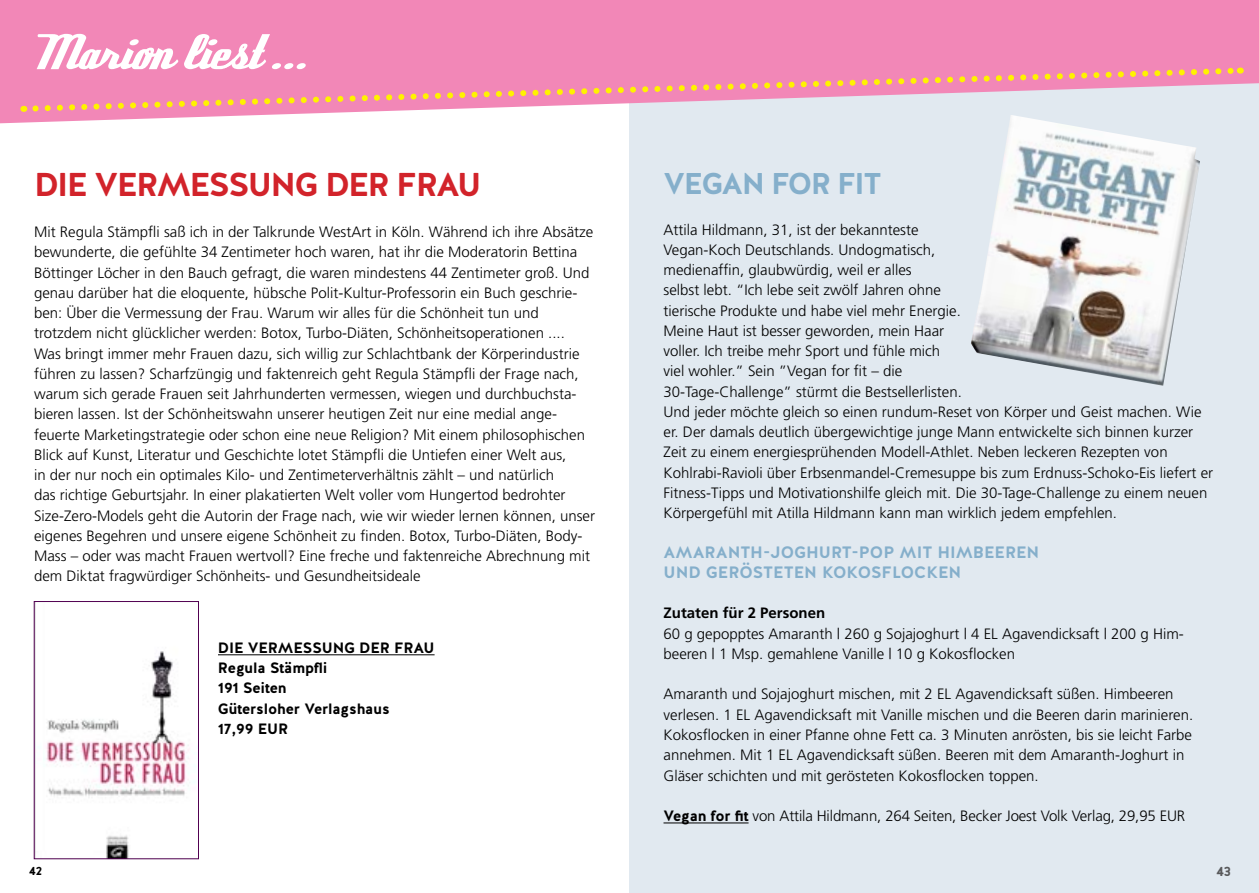
<style>
.page{position:relative;width:1259px;height:893px;background:#fff}
.page>*{position:absolute;margin:0;border:0;box-sizing:border-box;transform-origin:0 0}
.t1{font:54px "Deftone Stylus";color:#fff}
.t2{font:700 33px "Halis R";letter-spacing:-.05em;color:#d2232a}
.t3{font:700 30px "Halis R";letter-spacing:-.05em;color:#85afcb}
.t4{font:700 16.5px/19.8px "Halis R";color:#85afcb}
.t5{font:300 15px/20.2px "Frutiger";color:#000}
.t6{font:700 15px/20.2px "Halis R";letter-spacing:-.01em;color:#000}
.t7{font:700 15px "Frutiger";color:#000}
.t8{font:700 13.5px "Halis R";color:#58595b}
.t9{font:700 12px "Halis R";color:#000}
.s1{font-family:"Halis R";font-weight:700}
</style>
<div class="page">
<div style="left:629px;top:0;width:630px;height:893px;background:#e1e9f0"></div>
<hr style="left:663px;top:823px;width:85px;height:1px;background:#000">
<img style="left:971px;top:123px;width:229px;height:263px">
<svg style="left:0;top:0;width:1259px;height:123px;background:#f192bd"></svg>
<svg style="left:29px;top:65px;width:1211px;height:50px"></svg>
<img style="left:43px;top:651px;width:146px;height:206px">
<div style="left:34px;top:601px;width:165px;height:258px;border:1px solid #510051"></div>
<hr style="left:218px;top:654px;width:216px;height:1px;background:#000">
<h1 class="t1" style="left:34px;top:24px;width:273px">Marion liest ...</h1>
<h2 class="t2" style="left:34px;top:164px;width:449px">DIE VERMESSUNG DER FRAU</h2>
<p class="t5" style="left:34px;top:222px;width:562px">Mit Regula Stämpfli saß ich in der Talkrunde WestArt in Köln. Während ich ihre Absätze bewunderte, die gefühlte 34 Zentimeter hoch waren, hat ihr die Moderatorin Bettina Böttinger Löcher in den Bauch gefragt, die waren mindestens 44 Zentimeter groß. Und genau darüber hat die eloquente, hübsche Polit-Kultur-Professorin ein Buch geschrie&shy;ben: Über die Vermessung der Frau. Warum wir alles für die Schönheit tun und trotzdem nicht glücklicher werden: Botox, Turbo-Diäten, Schönheitsoperationen ....<br>Was bringt immer mehr Frauen dazu, sich willig zur Schlachtbank der Körperindustrie führen zu lassen? Scharfzüngig und faktenreich geht Regula Stämpfli der Frage nach, warum sich gerade Frauen seit Jahrhunderten vermessen, wiegen und durchbuchsta&shy;bieren lassen. Ist der Schönheitswahn unserer heutigen Zeit nur eine medial ange&shy;feuerte Marketingstrategie oder schon eine neue Religion? Mit einem philosophischen Blick auf Kunst, Literatur und Geschichte lotet Stämpfli die Untiefen einer Welt aus,<br>in der nur noch ein optimales Kilo- und Zentimeterverhältnis zählt – und natürlich<br>das richtige Geburtsjahr. In einer plakatierten Welt voller vom Hungertod bedrohter Size-Zero-Models geht die Autorin der Frage nach, wie wir wieder lernen können, unser eigenes Begehren und unsere eigene Schönheit zu finden. Botox, Turbo-Diäten, Body-Mass – oder was macht Frauen wertvoll? Eine freche und faktenreiche Abrechnung mit dem Diktat fragwürdiger Schönheits- und Gesundheitsideale</p>
<p class="t9" style="left:29px;top:863px;width:15px">42</p>
<p class="t6" style="left:218px;top:638px;width:218px">DIE VERMESSUNG DER FRAU<br>REGULA STÄMPFLI<br>191 SEITEN<br>GÜTERSLOHER VERLAGSHAUS<br>17,99 EUR</p>
<h3 class="t3" style="left:663px;top:164px;width:211px">VEGAN FOR FIT</h3>
<p class="t5" style="left:663px;top:219px;width:551px">Attila Hildmann, 31, ist der bekannteste<br>Vegan-Koch Deutschlands. Undogmatisch,<br>medienaffin, glaubwürdig, weil er alles<br>selbst lebt. “Ich lebe seit zwölf Jahren ohne<br>tierische Produkte und habe viel mehr Energie.<br>Meine Haut ist besser geworden, mein Haar<br>voller. Ich treibe mehr Sport und fühle mich<br>viel wohler.” Sein ”Vegan for fit – die<br>30-Tage-Challenge” stürmt die Bestsellerlisten.<br>Und jeder möchte gleich so einen rundum-Reset von Körper und Geist machen. Wie er. Der damals deutlich übergewichtige junge Mann entwickelte sich binnen kurzer Zeit zu einem energiesprühenden Modell-Athlet. Neben leckeren Rezepten von Kohlrabi-Ravioli über Erbsenmandel-Cremesuppe bis zum Erdnuss-Schoko-Eis liefert er Fitness-Tipps und Motivationshilfe gleich mit. Die 30-Tage-Challenge zu einem neuen Körpergefühl mit Atilla Hildmann kann man wirklich jedem empfehlen.</p>
<p class="t4" style="left:663px;top:543px;width:377px">AMARANTH -JOGH URT-POP MIT H IMBEEREN<br>UND GERÖSTETEN KOKOSFLOCKEN</p>
<p class="t7" style="left:663px;top:604px;width:163px">Zutaten für 2 Personen</p>
<p class="t5" style="left:663px;top:623px;width:522px">60 g gepopptes Amaranth | 260 g Sojajoghurt | 4 EL Agavendicksaft | 200 g Him&shy;beeren | 1 Msp. gemahlene Vanille | 10 g Kokosflocken</p>
<p class="t5" style="left:663px;top:684px;width:531px">Amaranth und Sojajoghurt mischen, mit 2 EL Agavendicksaft süßen. Himbeeren verlesen. 1 EL Agavendicksaft mit Vanille mischen und die Beeren darin marinieren.<br>Kokosflocken in einer Pfanne ohne Fett ca. 3 Minuten anrösten, bis sie leicht Farbe annehmen. Mit 1 EL Agavendicksaft süßen. Beeren mit dem Amaranth-Joghurt in Gläser schichten und mit gerösteten Kokosflocken toppen.</p>
<p class="t5" style="left:663px;top:806px;width:523px"><span class="s1">VEGAN FOR FIT</span> von Attila Hildmann, 264 Seiten, Becker Joest Volk Verlag, 29,95 EUR</p>
<p class="t8" style="left:1216px;top:863px;width:16px">43</p>
</div>
